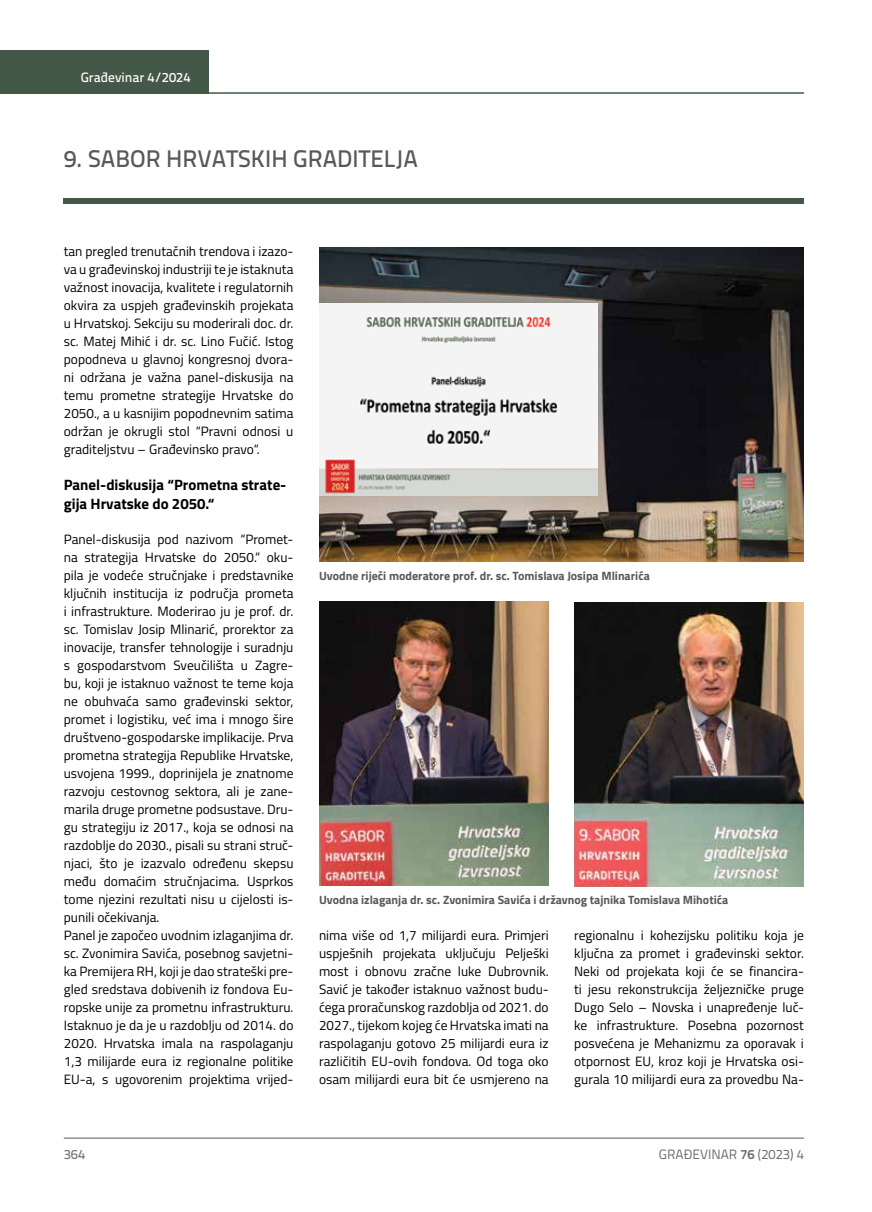
<style>
.page{position:relative;width:872px;height:1212px;background:#fff}
.page>*{position:absolute;margin:0;border:0;box-sizing:border-box;transform-origin:0 0}
.t1{font:500 24px "Titillium Text 22 L";color:#58595b}
.t2{font:700 15px/19.5px "Titillium";color:#000}
.t3{font:13.5px/18px "Titillium";color:#000;text-align:justify}
.t4{font:13.5px "Titillium Text 22 L";color:#6d6e71}
.t5{font:500 13.5px "Titillium Text 22 L";color:#fff}
.t6{font:500 13.5px "Titillium Text 22 L";color:#797a7d}
.t7{font:700 12px "Titillium";color:#58595b}
.s1{font-weight:700}
</style>
<div class="page">
<hr style="left:64px;top:1138px;width:740px;height:1px;background:#58595b">
<div style="left:0;top:50px;width:208px;height:44px;background:#435846"></div>
<hr style="left:0;top:92px;width:804px;height:2px;background:#435846">
<div style="left:64px;top:198px;width:740px;height:5px;background:#435846"></div>
<img style="left:319px;top:602px;width:230px;height:284px">
<img style="left:574px;top:603px;width:230px;height:283px">
<img style="left:319px;top:248px;width:485px;height:314px">
<img style="left:319px;top:304px;width:278px;height:192px">
<p class="t5" style="left:81px;top:67px;width:111px">Građevinar 4/2024</p>
<h1 class="t1" style="left:64px;top:140px;width:356px">9. SABOR HRVATSKIH GRADITELJA</h1>
<p class="t3" style="left:64px;top:241px;width:231px">tan pregled trenutačnih trendova i izazo&shy;va u građevinskoj industriji te je istaknuta važnost inovacija, kvalitete i regulatornih okvira za uspjeh građevinskih projekata u Hrvatskoj. Sekciju su moderirali doc. dr. sc. Matej Mihić i dr. sc. Lino Fučić. Istog popodneva u glavnoj kongresnoj dvora&shy;ni održana je važna panel-diskusija na temu prometne strategije Hrvatske do 2050., a u kasnijim popodnevnim satima održan je okrugli stol “Pravni odnosi u graditeljstvu – Građevinsko pravo“.</p>
<p class="t2" style="left:64px;top:474px;width:224px">Panel-diskusija “Prometna strate&shy;gija Hrvatske do 2050.“</p>
<p class="t3" style="left:64px;top:529px;width:231px;text-align:left">Panel-diskusija pod nazivom “Promet&shy;na strategija Hrvatske do 2050.“ oku&shy;pila je vodeće stručnjake i predstavnike ključnih institucija iz područja prometa i infrastrukture. Moderirao ju je prof. dr. sc. Tomislav Josip Mlinarić, prorektor za inovacije, transfer tehnologije i suradnju s gospodarstvom Sveučilišta u Zagre&shy;bu, koji je istaknuo važnost te teme koja ne obuhvaća samo građevinski sektor, promet i logistiku, već ima i mnogo šire društveno-gospodarske implikacije. Prva prometna strategija Republike Hrvatske, usvojena 1999., doprinijela je znatnome razvoju cestovnog sektora, ali je zane&shy;marila druge prometne podsustave. Dru&shy;gu strategiju iz 2017., koja se odnosi na razdoblje do 2030., pisali su strani struč&shy;njaci, što je izazvalo određenu skepsu među domaćim stručnjacima. Usprkos tome njezini rezultati nisu u cijelosti is&shy;punili očekivanja.<br>Panel je započeo uvodnim izlaganjima dr. sc. Zvonimira Savića, posebnog savjetni&shy;ka Premijera RH, koji je dao strateški pre&shy;gled sredstava dobivenih iz fondova Eu&shy;ropske unije za prometnu infrastrukturu.<br>Istaknuo je da je u razdoblju od 2014. do 2020. Hrvatska imala na raspolaganju 1,3 milijarde eura iz regionalne politike EU-a, s ugovorenim projektima vrijed-</p>
<p class="t7" style="left:319px;top:566px;width:332px">Uvodne riječi moderatore prof. dr. sc. Tomislava Josipa Mlinarića</p>
<p class="t7" style="left:319px;top:891px;width:411px">Uvodna izlaganja dr. sc. Zvonimira Savića i državnog tajnika Tomislava Mihotića</p>
<p class="t3" style="left:319px;top:926px;width:231px">nima više od 1,7 milijardi eura. Primjeri uspješnih projekata uključuju Pelješki most i obnovu zračne luke Dubrovnik.<br>Savić je također istaknuo važnost budu&shy;ćega proračunskog razdoblja od 2021. do 2027., tijekom kojeg će Hrvatska imati na raspolaganju gotovo 25 milijardi eura iz različitih EU-ovih fondova. Od toga oko osam milijardi eura bit će usmjereno na</p>
<p class="t3" style="left:574px;top:926px;width:231px">regionalnu i kohezijsku politiku koja je ključna za promet i građevinski sektor.<br>Neki od projekata koji će se financira&shy;ti jesu rekonstrukcija željezničke pruge Dugo Selo – Novska i unapređenje luč&shy;ke infrastrukture. Posebna pozornost posvećena je Mehanizmu za oporavak i otpornost EU, kroz koji je Hrvatska osi&shy;gurala 10 milijardi eura za provedbu Na-</p>
<p class="t6" style="left:64px;top:1144px;width:23px">364</p>
<p class="t4" style="left:659px;top:1144px;width:146px">GRAĐEVINAR <span class="s1">76</span> (2023) 4</p>
</div>
